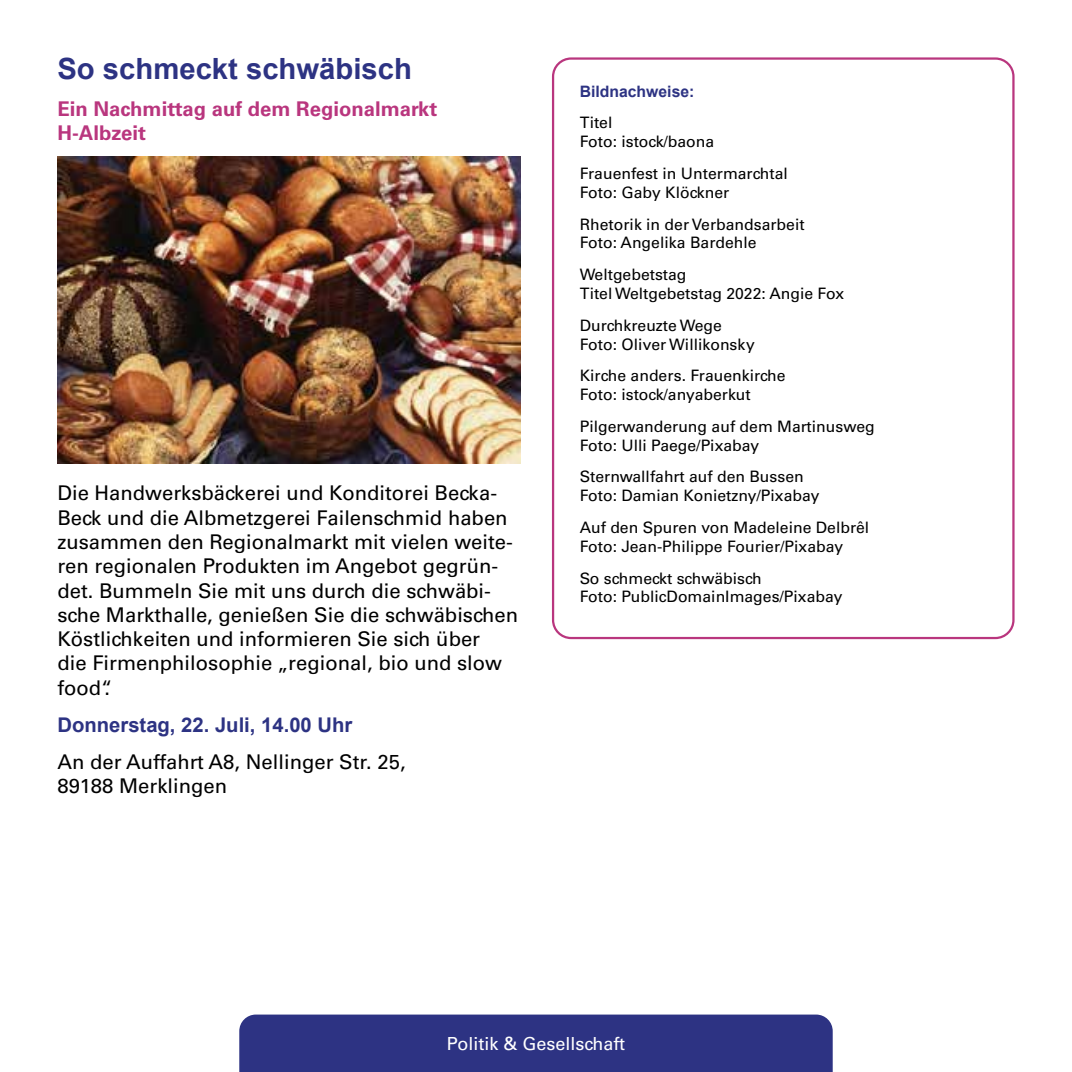
<style>
.page{position:relative;width:1072px;height:1072px;background:#fff}
.page>*{position:absolute;margin:0;border:0;box-sizing:border-box;transform-origin:0 0}
.t1{font:700 29.25px "Arial";color:#2d3383}
.t2{font:20.25px/24.3px "Univers";color:#000}
.t3{font:700 20.25px/24.3px "Univers";color:#b9367e}
.t4{font:700 20.25px "Arial";color:#2d3383}
.t5{font:18px "Univers";color:#fff}
.t6{font:15.75px/18.9px "Univers";color:#000}
.t7{font:700 15.75px "Arial";color:#2d3383}
</style>
<div class="page">
<img style="left:57px;top:157px;width:463px;height:306px">
<div style="left:552px;top:57px;width:462px;height:582px;border:2px solid #b9367e;border-radius:18px"></div>
<div style="left:239px;top:1014px;width:593px;height:57px;background:#2d3383"></div>
<h1 class="t1" style="left:57px;top:49px;width:356px">So schmeckt schwäbisch</h1>
<p class="t3" style="left:57px;top:97px;width:381px">Ein Nachmittag auf dem Regionalmarkt<br>H-Albzeit</p>
<p class="t2" style="left:57px;top:481px;width:462px">Die Handwerksbäckerei und Konditorei Becka-Beck und die Albmetzgerei Failenschmid haben zusammen den Regionalmarkt mit vielen weite&shy;ren regionalen Produkten im Angebot gegrün&shy;det. Bummeln Sie mit uns durch die schwäbi&shy;sche Markthalle, genießen Sie die schwäbischen Köstlichkeiten und informieren Sie sich über<br>die Firmenphilosophie „regional, bio und slow food“.</p>
<p class="t4" style="left:57px;top:711px;width:296px">Donnerstag, 22. Juli, 14.00 Uhr</p>
<p class="t2" style="left:57px;top:749px;width:350px">An der Auffahrt A8, Nellinger Str. 25,<br>89188 Merklingen</p>
<p class="t7" style="left:579px;top:81px;width:116px">Bildnachweise:</p>
<p class="t6" style="left:579px;top:113px;width:136px">Titel<br>Foto: istock/baona</p>
<p class="t6" style="left:579px;top:164px;width:210px">Frauenfest in Untermarchtal<br>Foto: Gaby Klöckner</p>
<p class="t6" style="left:579px;top:214px;width:226px">Rhetorik in der Verbandsarbeit<br>Foto: Angelika Bardehle</p>
<p class="t6" style="left:579px;top:265px;width:266px">Weltgebetstag<br>Titel Weltgebetstag 2022: Angie Fox</p>
<p class="t6" style="left:579px;top:316px;width:176px">Durchkreuzte Wege<br>Foto: Oliver Willikonsky</p>
<p class="t6" style="left:579px;top:366px;width:207px">Kirche anders. Frauenkirche<br>Foto: istock/anyaberkut</p>
<p class="t6" style="left:579px;top:417px;width:297px">Pilgerwanderung auf dem Martinusweg<br>Foto: Ulli Paege/Pixabay</p>
<p class="t6" style="left:579px;top:467px;width:241px">Sternwallfahrt auf den Bussen<br>Foto: Damian Konietzny/Pixabay</p>
<p class="t6" style="left:579px;top:518px;width:291px">Auf den Spuren von Madeleine Delbrêl<br>Foto: Jean-Philippe Fourier/Pixabay</p>
<p class="t6" style="left:579px;top:568px;width:264px">So schmeckt schwäbisch<br>Foto: PublicDomainImages/Pixabay</p>
<p class="t5" style="left:447px;top:1033px;width:180px">Politik &amp; Gesellschaft</p>
</div>
